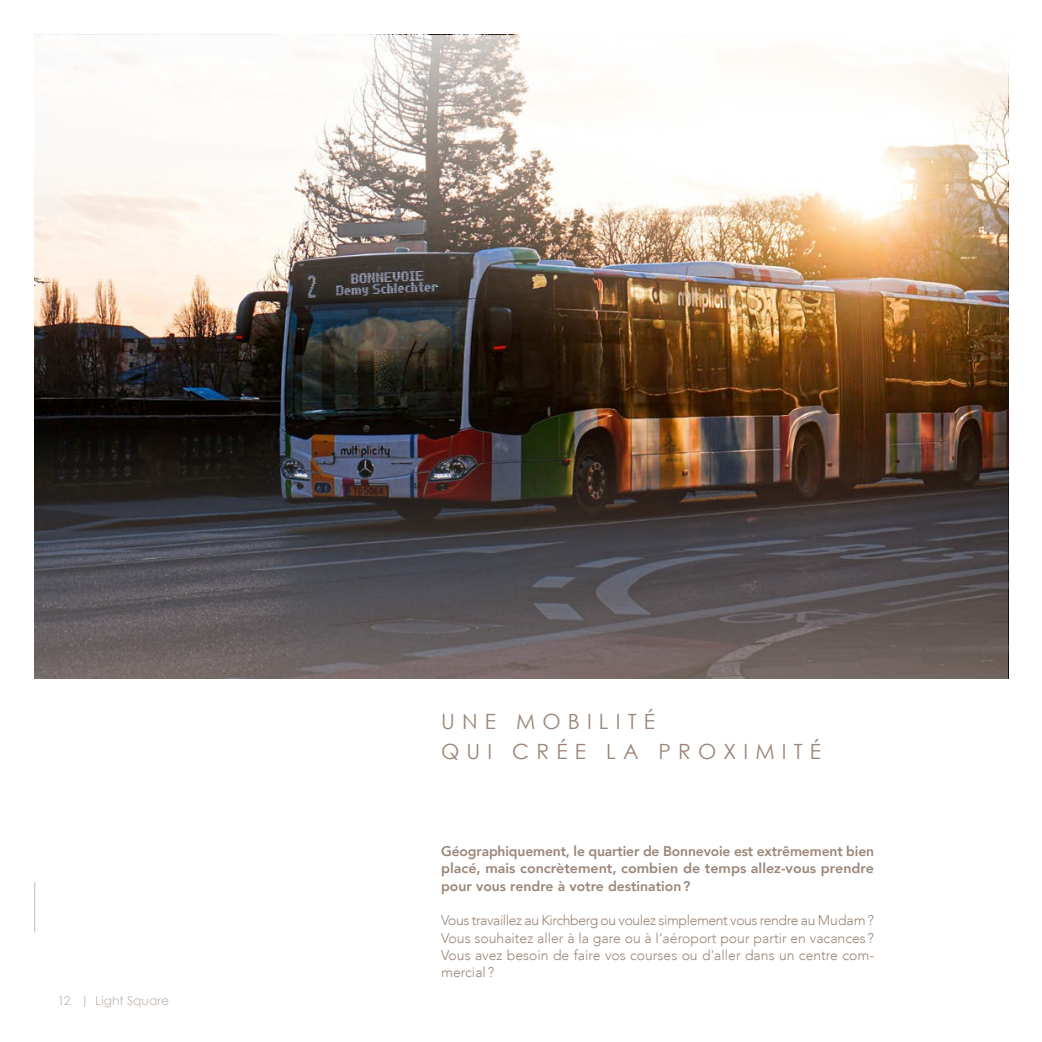
<style>
.page{position:relative;width:1042px;height:1042px;background:#fff}
.page>*{position:absolute;margin:0;border:0;box-sizing:border-box;transform-origin:0 0}
.t1{font:21px "Century Gothic";letter-spacing:.34em;color:#9b8679}
.t2{font:300 14px/17.3px "Avenir LT";color:#9b8679;text-align:justify}
.t3{font:800 14px/17.3px "Avenir";color:#9b8679;text-align:justify}
.t4{font:12.25px "Century Gothic";color:#9b8679}
</style>
<div class="page">
<hr style="left:34px;top:101px;width:1px;height:50px;background:#9b8679">
<hr style="left:34px;top:882px;width:1px;height:50px;background:#9b8679">
<img style="left:35px;top:339px;width:973px;height:76px">
<img style="left:35px;top:415px;width:973px;height:263px">
<img style="left:35px;top:35px;width:973px;height:304px">
<p class="t4" style="left:57px;top:991px;width:113px">12 | Light Square</p>
<p class="t1" style="left:441px;top:707px;width:215px">UNE MOBILITÉ</p>
<p class="t1" style="left:441px;top:736px;width:381px">QUI CRÉE LA PROXIMITÉ</p>
<p class="t3" style="left:441px;top:842px;width:434px">Géographiquement, le quartier de Bonnevoie est extrêmement bien placé, mais concrètement, combien de temps allez-vous prendre pour vous rendre à votre destination?</p>
<p class="t2" style="left:441px;top:912px;width:434px">Vous travaillez au Kirchberg ou voulez simplement vous rendre au Mudam ?<br>Vous souhaitez aller à la gare ou à l’aéroport pour partir en vacances ?<br>Vous avez besoin de faire vos courses ou d'aller dans un centre com&shy;mercial ?</p>
</div>
